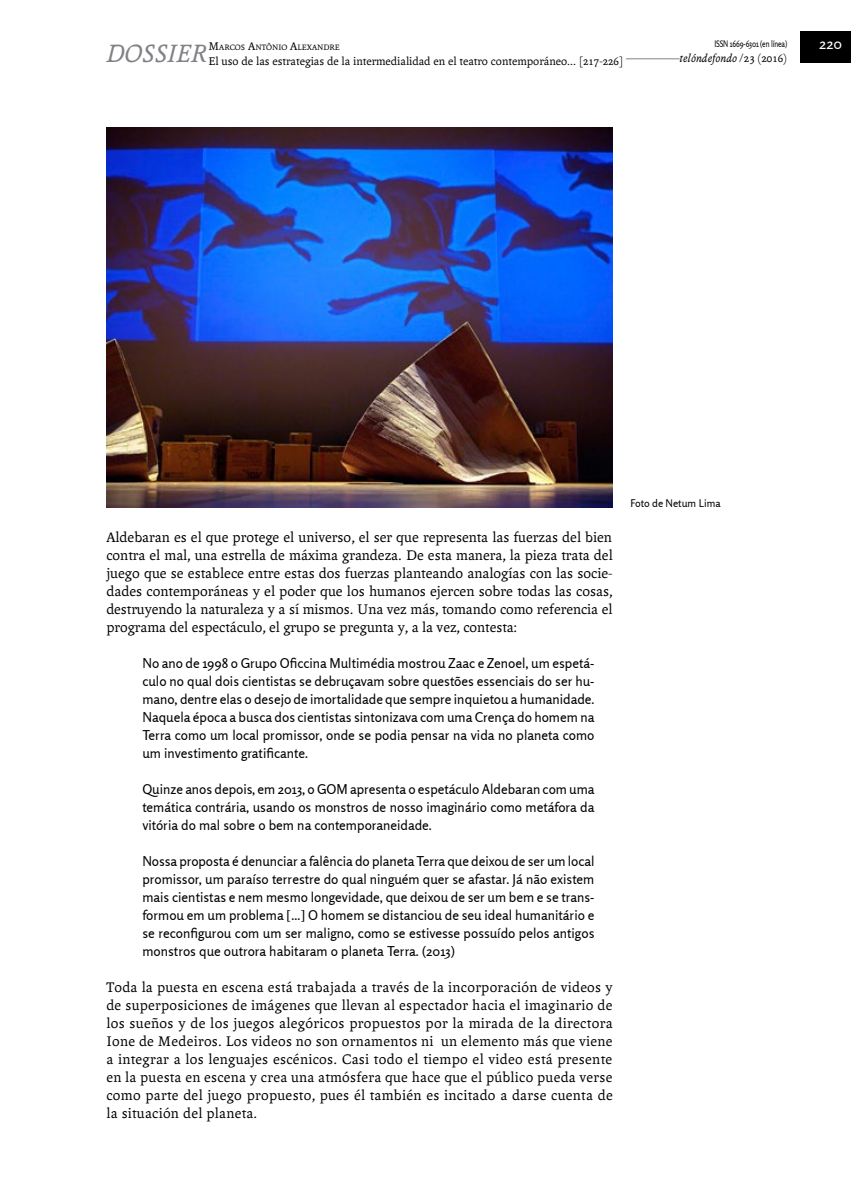
<style>
.page{position:relative;width:851px;height:1191px;background:#fff}
.page>*{position:absolute;margin:0;border:0;box-sizing:border-box;transform-origin:0 0}
.t1{font:italic 27px "Andralis ND Os F";color:#808285}
.Art____Texto_princip{font:15px/18px "Andralis ND Os F";letter-spacing:.01em;color:#000;text-align:justify}
.t2{font:15px "Rosario";color:#fff}
.Art____Cita{font:13.5px/18px "Rosario";color:#000;text-align:justify}
.t3{font:12px "Andralis ND Os F";color:#000}
.t4{font:italic 12px "Andralis ND Os F";color:#000}
.Nota_al_pie_o_Img{font:10.5px "Rosario";color:#000}
.t5{font:9px "Rosario";letter-spacing:-.02em;color:#000;scale:.8 1}
.t6{font:8.4px "Andralis ND Os F";color:#000}
.s1{font-size:12px}
.s2{font-style:normal}
</style>
<div class="page">
<hr style="left:106px;top:58px;width:598px;height:1px;background:#808285">
<div style="left:679px;top:51px;width:108px;height:15px;background:#fff"></div>
<div style="left:800px;top:32px;width:50px;height:31px;background:#000"></div>
<div style="left:106px;top:42px;width:105px;height:24px;background:#fff"></div>
<div style="left:208px;top:54px;width:417px;height:15px;background:#fff"></div>
<img style="left:106px;top:128px;width:506px;height:379px">
<h1 class="t1" style="left:106px;top:39px;width:102px">DOSSIER</h1>
<p class="t6" style="left:208px;top:43px;width:133px"><span class="s1">M</span>ARCOS <span class="s1">A</span>NTÔNIO <span class="s1">A</span>LEXANDRE</p>
<p class="t3" style="left:208px;top:54px;width:416px">El uso de las estrategias de la intermedialidad en el teatro contemporáneo... [217-226]</p>
<p class="t5" style="left:714px;top:39px;width:93px">ISSN 1669-6301 (en línea)</p>
<p class="t4" style="left:679px;top:52px;width:109px">telóndefondo <span class="s2">/23 (2016)</span></p>
<p class="t2" style="left:819px;top:35px;width:25px">220</p>
<p class="Art____Texto_princip" style="left:106px;top:528px;width:507px">Aldebaran es el que protege el universo, el ser que representa las fuerzas del bien contra el mal, una estrella de máxima grandeza. De esta manera, la pieza trata del juego que se establece entre estas dos fuerzas planteando analogías con las socie&shy;dades contemporáneas y el poder que los humanos ejercen sobre todas las cosas, destruyendo la naturaleza y a sí mismos. Una vez más, tomando como referencia el programa del espectáculo, el grupo se pregunta y, a la vez, contesta:</p>
<p class="Art____Cita" style="left:142px;top:654px;width:454px">No ano de 1998 o Grupo Oficcina Multimédia mostrou Zaac e Zenoel, um espetá&shy;culo no qual dois cientistas se debruçavam sobre questões essenciais do ser hu&shy;mano, dentre elas o desejo de imortalidade que sempre inquietou a humanidade.<br>Naquela época a busca dos cientistas sintonizava com uma Crença do homem na Terra como um local promissor, onde se podia pensar na vida no planeta como um investimento gratificante.</p>
<p class="Art____Cita" style="left:142px;top:780px;width:453px">Quinze anos depois, em 2013, o GOM apresenta o espetáculo Aldebaran com uma temática contrária, usando os monstros de nosso imaginário como metáfora da vitória do mal sobre o bem na contemporaneidade.</p>
<p class="Art____Cita" style="left:142px;top:852px;width:453px">Nossa proposta é denunciar a falência do planeta Terra que deixou de ser um local promissor, um paraíso terrestre do qual ninguém quer se afastar. Já não existem mais cientistas e nem mesmo longevidade, que deixou de ser um bem e se trans&shy;formou em um problema [...] O homem se distanciou de seu ideal humanitário e se reconfigurou com um ser maligno, como se estivesse possuído pelos antigos monstros que outrora habitaram o planeta Terra. (2013)</p>
<p class="Art____Texto_princip" style="left:106px;top:978px;width:507px">Toda la puesta en escena está trabajada a través de la incorporación de videos y de superposiciones de imágenes que llevan al espectador hacia el imaginario de los sueños y de los juegos alegóricos propuestos por la mirada de la directora Ione de Medeiros. Los videos no son ornamentos ni un elemento más que viene a integrar a los lenguajes escénicos. Casi todo el tiempo el video está presente en la puesta en escena y crea una atmósfera que hace que el público pueda verse como parte del juego propuesto, pues él también es incitado a darse cuenta de la situación del planeta.</p>
<p class="Nota_al_pie_o_Img" style="left:630px;top:497px;width:92px">Foto de Netum Lima</p>
</div>
